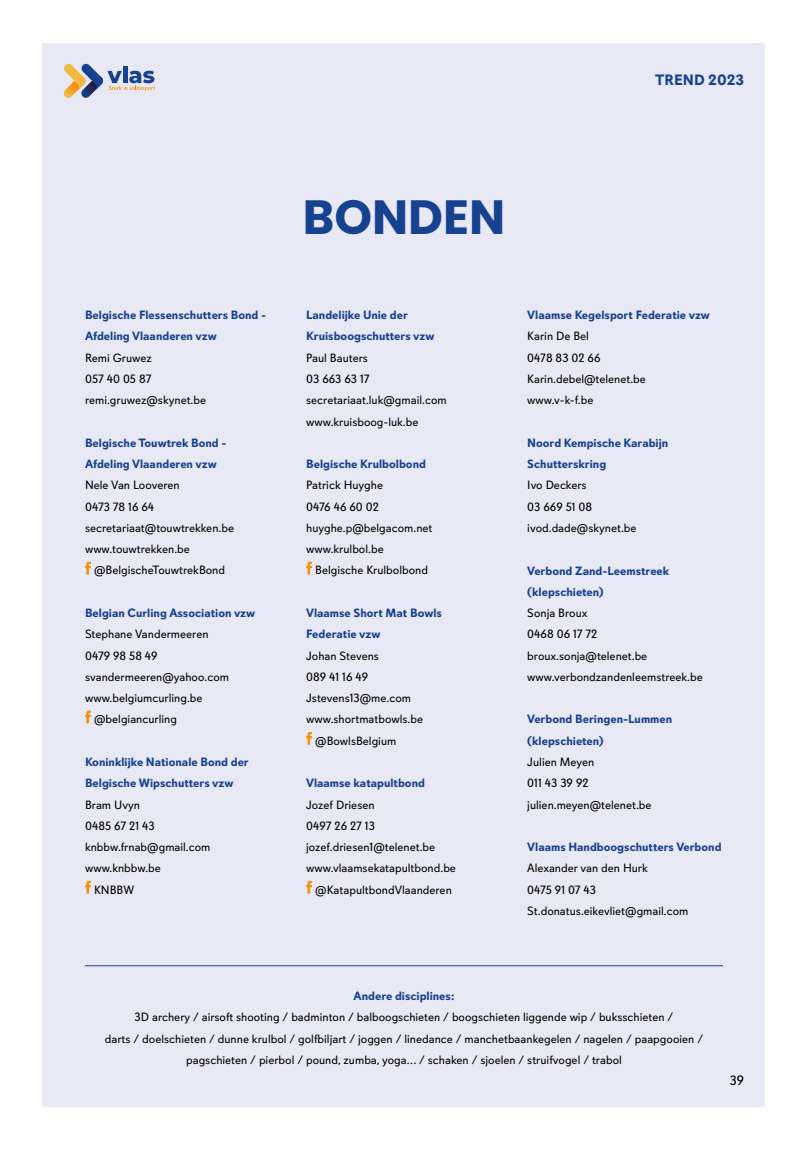
<style>
.page{position:relative;width:808px;height:1149px;background:#fff}
.page>*{position:absolute;margin:0;border:0;box-sizing:border-box;transform-origin:0 0}
.t1{font:700 48px "Poppins";color:#174290}
.t2{font:700 15px "Davis Sans";color:#174290}
.t3{font:13.5px "Davis Sans";color:#000}
.t4{font:12px/21.3px "Davis Sans";color:#000}
.t5{font:700 12px/21.3px "Davis Sans";color:#174290}
</style>
<div class="page">
<div style="left:43px;top:43px;width:722px;height:1063px;background:#e9e9f5"></div>
<svg style="left:64px;top:64px;width:91px;height:34px"></svg>
<svg style="left:85px;top:561px;width:6px;height:13px"></svg>
<svg style="left:85px;top:710px;width:6px;height:13px"></svg>
<svg style="left:85px;top:880px;width:6px;height:13px"></svg>
<svg style="left:306px;top:561px;width:6px;height:13px"></svg>
<svg style="left:306px;top:731px;width:6px;height:13px"></svg>
<svg style="left:306px;top:880px;width:6px;height:13px"></svg>
<hr style="left:85px;top:965px;width:638px;height:1px;background:#174290">
<p class="t2" style="left:655px;top:71px;width:90px">TREND 2023</p>
<p class="t5" style="left:85px;top:304px;width:183px">Belgische Flessenschutters Bond -<br>Afdeling Vlaanderen vzw</p>
<p class="t4" style="left:85px;top:347px;width:123px">Remi Gruwez<br>057 40 05 87 remi.gruwez@skynet.be</p>
<p class="t5" style="left:85px;top:432px;width:143px">Belgische Touwtrek Bond -<br>Afdeling Vlaanderen vzw</p>
<p class="t4" style="left:85px;top:474px;width:150px">Nele Van Looveren<br>0473 78 16 64 secretariaat@touwtrekken.be www.touwtrekken.be</p>
<p class="t4" style="left:94px;top:559px;width:132px">@BelgischeTouwtrekBond</p>
<p class="t5" style="left:85px;top:602px;width:172px">Belgian Curling Association vzw</p>
<p class="t4" style="left:85px;top:623px;width:125px">Stephane Vandermeeren</p>
<p class="t4" style="left:85px;top:644px;width:74px">0479 98 58 49</p>
<p class="t4" style="left:85px;top:666px;width:146px">svandermeeren@yahoo.com</p>
<p class="t4" style="left:85px;top:687px;width:119px">www.belgiumcurling.be</p>
<p class="t4" style="left:94px;top:708px;width:84px">@belgiancurling</p>
<p class="t5" style="left:85px;top:751px;width:165px">Koninklijke Nationale Bond der<br>Belgische Wipschutters vzw</p>
<p class="t4" style="left:85px;top:793px;width:56px">Bram Uvyn</p>
<p class="t4" style="left:85px;top:815px;width:71px">0485 67 21 43</p>
<p class="t4" style="left:85px;top:836px;width:127px">knbbw.frnab@gmail.com</p>
<p class="t4" style="left:85px;top:857px;width:77px">www.knbbw.be</p>
<p class="t4" style="left:94px;top:878px;width:42px">KNBBW</p>
<h1 class="t1" style="left:303px;top:189px;width:204px">BONDEN</h1>
<p class="t5" style="left:306px;top:304px;width:130px">Landelijke Unie der<br>Kruisboogschutters vzw</p>
<p class="t4" style="left:306px;top:347px;width:142px">Paul Bauters<br>03 663 63 17 secretariaat.luk@gmail.com www.kruisboog-luk.be</p>
<p class="t5" style="left:306px;top:453px;width:121px">Belgische Krulbolbond</p>
<p class="t4" style="left:306px;top:474px;width:128px">Patrick Huyghe<br>0476 46 60 02 huyghe.p@belgacom.net www.krulbol.be</p>
<p class="t4" style="left:315px;top:559px;width:114px">Belgische Krulbolbond</p>
<p class="t5" style="left:306px;top:602px;width:137px">Vlaamse Short Mat Bowls<br>Federatie vzw</p>
<p class="t4" style="left:306px;top:644px;width:74px">Johan Stevens</p>
<p class="t4" style="left:306px;top:666px;width:63px">089 41 16 49</p>
<p class="t4" style="left:306px;top:687px;width:106px">Jstevens13@me.com</p>
<p class="t4" style="left:306px;top:708px;width:118px">www.shortmatbowls.be</p>
<p class="t4" style="left:315px;top:729px;width:83px">@BowlsBelgium</p>
<p class="t5" style="left:306px;top:772px;width:120px">Vlaamse katapultbond</p>
<p class="t4" style="left:306px;top:793px;width:70px">Jozef Driesen</p>
<p class="t4" style="left:306px;top:815px;width:70px">0497 26 27 13</p>
<p class="t4" style="left:306px;top:836px;width:130px">jozef.driesen1@telenet.be</p>
<p class="t4" style="left:306px;top:857px;width:151px">www.vlaamsekatapultbond.be</p>
<p class="t4" style="left:315px;top:878px;width:138px">@KatapultbondVlaanderen</p>
<p class="t5" style="left:527px;top:304px;width:184px">Vlaamse Kegelsport Federatie vzw</p>
<p class="t4" style="left:527px;top:326px;width:120px">Karin De Bel<br>0478 83 02 66<br>Karin.debel@telenet.be www.v-k-f.be</p>
<p class="t5" style="left:527px;top:432px;width:142px">Noord Kempische Karabijn<br>Schutterskring</p>
<p class="t4" style="left:527px;top:474px;width:111px">Ivo Deckers<br>03 669 51 08 ivod.dade@skynet.be</p>
<p class="t5" style="left:527px;top:559px;width:144px">Verbond Zand-Leemstreek (klepschieten)</p>
<p class="t4" style="left:527px;top:602px;width:177px">Sonja Broux<br>0468 06 17 72 broux.sonja@telenet.be www.verbondzandenleemstreek.be</p>
<p class="t5" style="left:527px;top:708px;width:146px">Verbond Beringen-Lummen (klepschieten)</p>
<p class="t4" style="left:527px;top:751px;width:126px">Julien Meyen<br>011 43 39 92 julien.meyen@telenet.be</p>
<p class="t5" style="left:527px;top:836px;width:196px">Vlaams Handboogschutters Verbond</p>
<p class="t4" style="left:527px;top:857px;width:163px">Alexander van den Hurk<br>0475 91 07 43<br>St.donatus.eikevliet@gmail.com</p>
<p class="t5" style="left:354px;top:985px;width:102px">Andere disciplines:</p>
<p class="t4" style="left:105px;top:1006px;width:600px;text-align:center">3D archery / airsoft shooting / badminton / balboogschieten / boogschieten liggende wip / buksschieten /<br>darts / doelschieten / dunne krulbol / golfbiljart / joggen / linedance / manchetbaankegelen / nagelen / paapgooien / pagschieten / pierbol / pound, zumba, yoga… / schaken / sjoelen / struifvogel / trabol</p>
<p class="t3" style="left:730px;top:1072px;width:16px">39</p>
</div>
